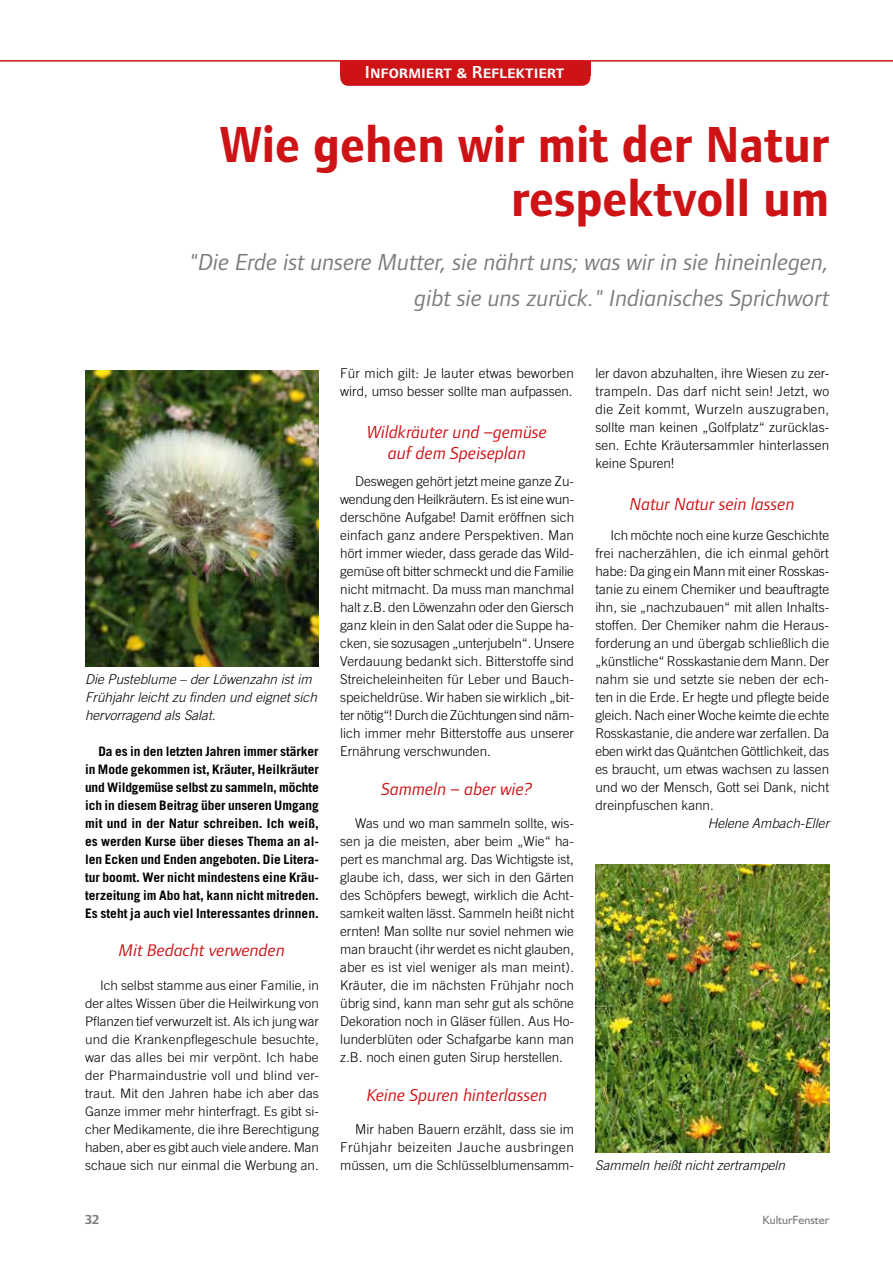
<style>
.page{position:relative;width:893px;height:1263px;background:#fff}
.page>*{position:absolute;margin:0;border:0;box-sizing:border-box;transform-origin:0 0}
.t1{font:700 52.5px/54px "Foundry Form Sans";color:#cd1316;text-align:right;scale:.94 1}
.t2{font:italic 24px/36px "Foundry Form Sans";color:#7b7b7a;text-align:right}
.t3{font:italic 18px/21px "Foundry Form Sans";color:#cd1316;text-align:center}
.t4{font:18px "Foundry Form Sans Demi SC";color:#fff}
.t5{font:italic 17.4px "Foundry Form Sans";color:#cd1316}
.t6{font:300 13.5px/18px "Trade Gothic";color:#000;text-align:justify}
.t7{font:italic 300 13.5px/18px "Trade Gothic";color:#000}
.t8{font:700 13.5px "Foundry Form Sans";color:#7b7b7a}
.t9{font:700 13.05px/18px "Trade Gothic";color:#000;text-align:justify}
.t10{font:300 13.05px/18px "Trade Gothic";letter-spacing:-.01em;color:#000;text-align:justify}
.t11{font:12px "Humanist 521 BT";color:#7b7b7a}
</style>
<div class="page">
<hr style="left:0;top:60px;width:893px;height:2px;background:#cd1316">
<div style="left:340px;top:60px;width:250px;height:26px;background:#cd1316;border-radius:9px"></div>
<img style="left:85px;top:370px;width:234px;height:296px">
<img style="left:595px;top:864px;width:234px;height:288px">
<h3 class="t4" style="left:365px;top:62px;width:201px">Informiert &amp; Reflektiert</h3>
<h1 class="t1" style="left:220px;top:117px;width:649px">Wie gehen wir mit der Natur respektvoll um</h1>
<h2 class="t2" style="left:189px;top:244px;width:641px">"Die Erde ist unsere Mutter, sie nährt uns; was wir in sie hineinlegen, gibt sie uns zurück." Indianisches Sprichwort</h2>
<p class="t7" style="left:85px;top:670px;width:233px">Die Pusteblume – der Löwenzahn ist im<br>Frühjahr leicht zu finden und eignet sich hervorragend als Salat.</p>
<p class="t9" style="left:85px;top:742px;width:236px;text-indent:13px">Da es in den letzten Jahren immer stärker in Mode gekommen ist, Kräuter, Heilkräuter und Wildgemüse selbst zu sammeln, möchte ich in diesem Beitrag über unseren Umgang mit und in der Natur schreiben. Ich weiß, es werden Kurse über dieses Thema an al&shy;len Ecken und Enden angeboten. Die Litera&shy;tur boomt. Wer nicht mindestens eine Kräu&shy;terzeitung im Abo hat, kann nicht mitreden.<br>Es steht ja auch viel Interessantes drinnen.</p>
<p class="t5" style="left:119px;top:941px;width:168px">Mit Bedacht verwenden</p>
<p class="t10" style="left:85px;top:976px;width:235px;text-indent:15px">Ich selbst stamme aus einer Familie, in der altes Wissen über die Heilwirkung von Pflanzen tief verwurzelt ist. Als ich jung war und die Krankenpflegeschule besuchte, war das alles bei mir verpönt. Ich habe der Pharmaindustrie voll und blind ver&shy;traut. Mit den Jahren habe ich aber das Ganze immer mehr hinterfragt. Es gibt si&shy;cher Medikamente, die ihre Berechtigung haben, aber es gibt auch viele andere. Man</p>
<p class="t6" style="left:85px;top:1156px;width:235px">schaue sich nur einmal die Werbung an.</p>
<p class="t6" style="left:340px;top:364px;width:235px">Für mich gilt: Je lauter etwas beworben wird, umso besser sollte man aufpassen.</p>
<h3 class="t3" style="left:367px;top:421px;width:181px">Wildkräuter und –gemüse auf dem Speiseplan</h3>
<p class="t6" style="left:340px;top:472px;width:236px;text-indent:15px">Deswegen gehört jetzt meine ganze Zu&shy;wendung den Heilkräutern. Es ist eine wun&shy;derschöne Aufgabe! Damit eröffnen sich einfach ganz andere Perspektiven. Man hört immer wieder, dass gerade das Wild&shy;gemüse oft bitter schmeckt und die Familie nicht mitmacht. Da muss man manchmal halt z.B. den Löwenzahn oder den Giersch ganz klein in den Salat oder die Suppe ha&shy;cken, sie sozusagen „unterjubeln“. Unsere Verdauung bedankt sich. Bitterstoffe sind Streicheleinheiten für Leber und Bauch&shy;speicheldrüse. Wir haben sie wirklich „bit&shy;ter nötig“! Durch die Züchtungen sind näm&shy;lich immer mehr Bitterstoffe aus unserer Ernährung verschwunden.</p>
<h3 class="t3" style="left:382px;top:778px;width:153px">Sammeln – aber wie?</h3>
<p class="t6" style="left:340px;top:814px;width:236px;text-indent:15px">Was und wo man sammeln sollte, wis&shy;sen ja die meisten, aber beim „Wie“ ha&shy;pert es manchmal arg. Das Wichtigste ist, glaube ich, dass, wer sich in den Gärten des Schöpfers bewegt, wirklich die Acht&shy;samkeit walten lässt. Sammeln heißt nicht ernten! Man sollte nur soviel nehmen wie man braucht (ihr werdet es nicht glauben, aber es ist viel weniger als man meint).<br>Kräuter, die im nächsten Frühjahr noch übrig sind, kann man sehr gut als schöne Dekoration noch in Gläser füllen. Aus Ho&shy;lunderblüten oder Schafgarbe kann man z.B. noch einen guten Sirup herstellen.</p>
<h3 class="t3" style="left:367px;top:1084px;width:182px">Keine Spuren hinterlassen</h3>
<p class="t6" style="left:340px;top:1120px;width:235px;text-indent:15px">Mir haben Bauern erzählt, dass sie im Frühjahr beizeiten Jauche ausbringen müssen, um die Schlüsselblumensamm-</p>
<p class="t6" style="left:595px;top:364px;width:235px">ler davon abzuhalten, ihre Wiesen zu zer&shy;trampeln. Das darf nicht sein! Jetzt, wo die Zeit kommt, Wurzeln auszugraben, sollte man keinen „Golfplatz“ zurücklas&shy;sen. Echte Kräutersammler hinterlassen keine Spuren!</p>
<h3 class="t3" style="left:630px;top:493px;width:166px">Natur Natur sein lassen</h3>
<p class="t6" style="left:595px;top:526px;width:235px;text-indent:15px">Ich möchte noch eine kurze Geschichte frei nacherzählen, die ich einmal gehört habe: Da ging ein Mann mit einer Rosskas&shy;tanie zu einem Chemiker und beauftragte ihn, sie „nachzubauen“ mit allen Inhalts&shy;stoffen. Der Chemiker nahm die Heraus&shy;forderung an und übergab schließlich die „künstliche“ Rosskastanie dem Mann. Der nahm sie und setzte sie neben der ech&shy;ten in die Erde. Er hegte und pflegte beide gleich. Nach einer Woche keimte die echte Rosskastanie, die andere war zerfallen. Da eben wirkt das Quäntchen Göttlichkeit, das es braucht, um etwas wachsen zu lassen und wo der Mensch, Gott sei Dank, nicht dreinpfuschen kann.</p>
<p class="t7" style="left:708px;top:814px;width:123px">Helene Ambach-Eller</p>
<p class="t7" style="left:595px;top:1156px;width:191px">Sammeln heißt nicht zertrampeln</p>
<p class="t8" style="left:85px;top:1212px;width:16px">32</p>
<p class="t11" style="left:763px;top:1212px;width:68px">KulturFenster</p>
</div>
